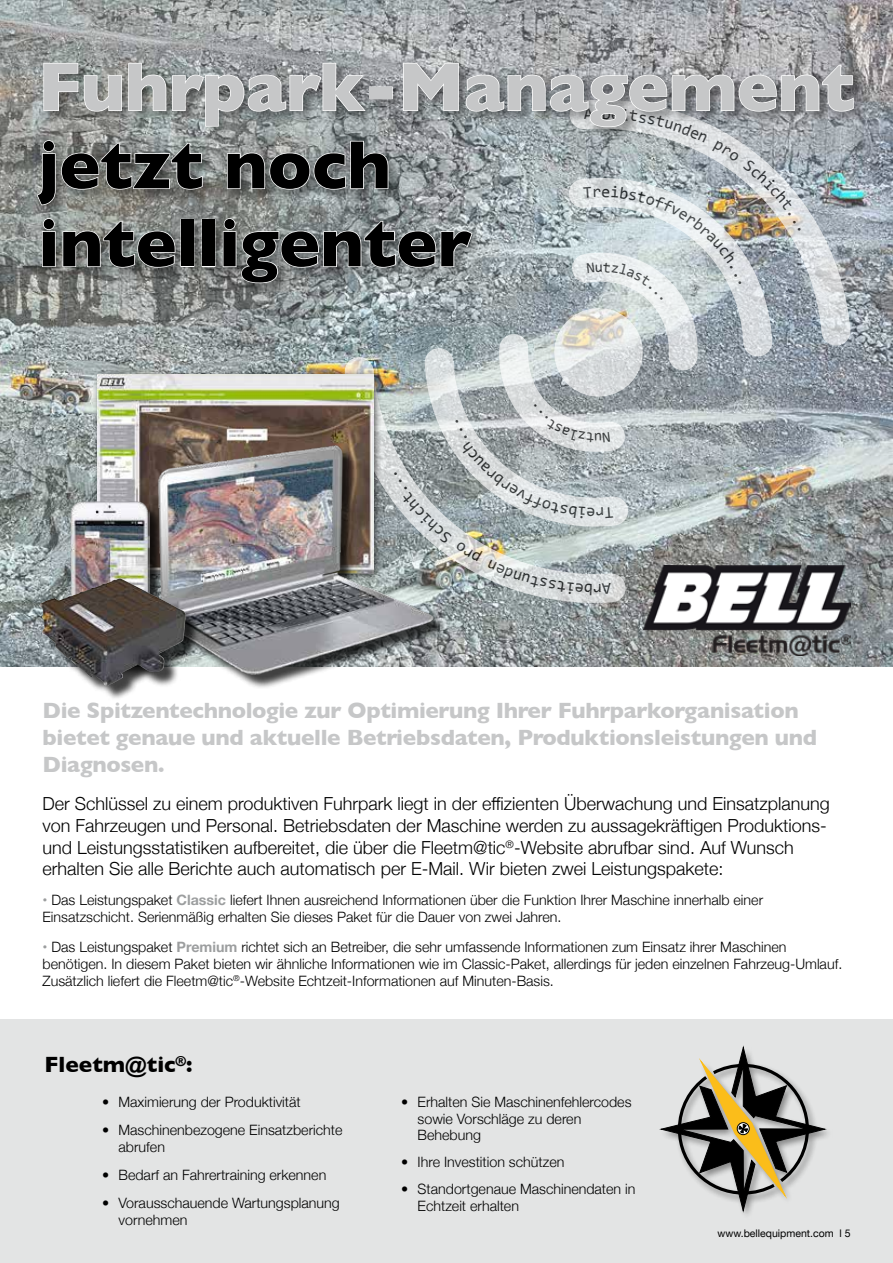
<style>
.page{position:relative;width:893px;height:1263px;background:#fff}
.page>*{position:absolute;margin:0;border:0;box-sizing:border-box;transform-origin:0 0}
.t1{font:700 69px/78px "Gill Sans";color:#000}
.t2{font:700 69px "Gill Sans";color:#c6c7c8}
.t3{font:700 22.5px/27px "Gill Sans";letter-spacing:-.015em;color:#c6c7c8}
.t4{font:700 22.5px "Gill Sans";color:#000}
.t5{font:300 18px/21.6px "Helvetica Neue";color:#000}
.t6{font:300 14.25px/17.2px "Helvetica Neue";color:#000}
.t7{font:10.5px "Helvetica Neue";color:#000}
.s1{font-weight:700;color:#9c9e9f}
</style>
<div class="page">
<div style="left:0;top:1019px;width:893px;height:244px;background:#e3e4e4"></div>
<svg style="left:661px;top:1047px;width:164px;height:164px"></svg>
<img style="left:0;top:0;width:893px;height:666px">
<svg style="left:448px;top:595px;width:194px;height:20px;background:#9ba3a4"></svg>
<div style="left:36px;top:60px;width:832px;height:237px;background:#000;opacity:.4"></div>
<img style="left:643px;top:595px;width:207px;height:61px">
<div style="left:159px;top:448px;width:289px;height:241px;background:#000;opacity:.75"></div>
<img style="left:200px;top:595px;width:236px;height:81px">
<div style="left:42px;top:581px;width:158px;height:119px;background:#000;opacity:.75"></div>
<img style="left:39px;top:595px;width:81px;height:81px">
<img style="left:36px;top:62px;width:819px;height:533px">
<h1 class="t2" style="left:38px;top:32px;width:818px">Fuhrpark-Management</h1>
<h1 class="t1" style="left:38px;top:124px;width:435px">jetzt noch intelligenter</h1>
<h2 class="t3" style="left:43px;top:696px;width:776px">Die Spitzentechnologie zur Optimierung Ihrer Fuhrparkorganisation bietet genaue und aktuelle Betriebsdaten, Produktionsleistungen und<br>Diagnosen.</h2>
<p class="t5" style="left:43px;top:792px;width:789px">Der Schlüssel zu einem produktiven Fuhrpark liegt in der effizienten Überwachung und Einsatzplanung von Fahrzeugen und Personal. Betriebsdaten der Maschine werden zu aussagekräftigen Produktions&shy;und Leistungsstatistiken aufbereitet, die über die Fleetm@tic<sup>®</sup>-Website abrufbar sind. Auf Wunsch erhalten Sie alle Berichte auch automatisch per E-Mail. Wir bieten zwei Leistungspakete:</p>
<p class="t6" style="left:43px;top:890px;width:722px"><span class="s1">•</span> Das Leistungspaket <span class="s1">Classic</span> liefert Ihnen ausreichend Informationen über die Funktion Ihrer Maschine innerhalb einer<br>Einsatzschicht. Serienmäßig erhalten Sie dieses Paket für die Dauer von zwei Jahren.</p>
<p class="t6" style="left:43px;top:937px;width:801px"><span class="s1">•</span> Das Leistungspaket <span class="s1">Premium</span> richtet sich an Betreiber, die sehr umfassende Informationen zum Einsatz ihrer Maschinen benötigen. In diesem Paket bieten wir ähnliche Informationen wie im Classic-Paket, allerdings für jeden einzelnen Fahrzeug-Umlauf.<br>Zusätzlich liefert die Fleetm@tic<sup>®</sup>-Website Echtzeit-Informationen auf Minuten-Basis.</p>
<h2 class="t4" style="left:45px;top:1046px;width:149px">Fleetm@tic<sup>®</sup>:</h2>
<p class="t6" style="left:102px;top:1092px;width:200px">• Maximierung der Produktivität</p>
<p class="t6" style="left:119px;top:1120px;width:225px;text-indent:-17px">• Maschinenbezogene Einsatzberichte abrufen</p>
<p class="t6" style="left:102px;top:1165px;width:226px">• Bedarf an Fahrertraining erkennen</p>
<p class="t6" style="left:119px;top:1193px;width:223px;text-indent:-17px">• Vorausschauende Wartungsplanung vornehmen</p>
<p class="t6" style="left:418px;top:1093px;width:215px;line-height:16.5px;text-indent:-17px">• Erhalten Sie Maschinenfehlercodes sowie Vorschläge zu deren<br>Behebung</p>
<p class="t6" style="left:401px;top:1152px;width:165px">• Ihre Investition schützen</p>
<p class="t6" style="left:418px;top:1179px;width:219px;text-indent:-17px">• Standortgenaue Maschinendaten in<br>Echtzeit erhalten</p>
<p class="t7" style="left:718px;top:1226px;width:135px">www.bellequipment.com l 5</p>
</div>
